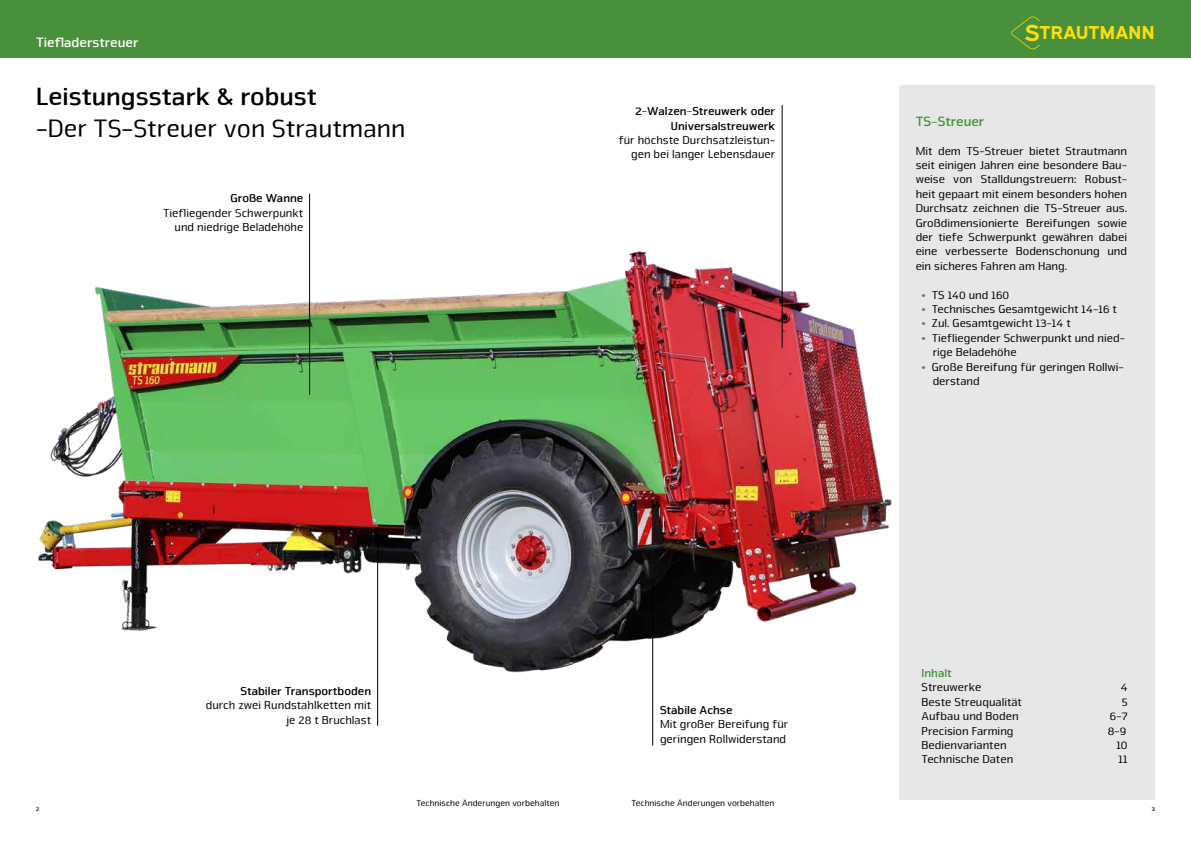
<style>
.page{position:relative;width:1191px;height:842px;background:#fff}
.page>*{position:absolute;margin:0;border:0;box-sizing:border-box;transform-origin:0 0}
.t1{font:26px "Nuri";color:#000}
.t2{font:700 26px "Nuri";color:#000}
.t3{font:700 18.7px "Expressway Rg";color:#ffdd06}
.t4{font:700 14px "Nuri";color:#fff}
.t5{font:700 14px "Nuri Pro";color:#48903c}
.t6{font:12px/14.4px "Nuri Pro";color:#000}
.t7{font:12px/14.4px "Nuri";color:#000;text-align:right}
.t8{font:700 12px/14.4px "Nuri";color:#000;text-align:right}
.t9{font:700 12px "Nuri Pro";color:#48903c}
.t10{font:9px "Nuri";color:#000}
.t11{font:700 6px "Nuri";color:#000}
.s1{font-size:23.4px}
.s2{font-family:"Nuri";font-weight:700;color:#48903c}
</style>
<div class="page">
<div style="left:0;top:0;width:1191px;height:57px;background:#48903c"></div>
<svg style="left:1011px;top:16px;width:28px;height:33px"></svg>
<img style="left:38px;top:231px;width:854px;height:502px">
<div style="left:899px;top:85px;width:256px;height:714px;background:#e7e7e7"></div>
<hr style="left:309px;top:194px;width:1px;height:201px;background:#000">
<hr style="left:652px;top:580px;width:1px;height:166px;background:#000">
<hr style="left:781px;top:105px;width:1px;height:243px;background:#000">
<hr style="left:377px;top:527px;width:1px;height:199px;background:#000">
<p class="t4" style="left:36px;top:34px;width:104px">Tiefladerstreuer</p>
<h2 class="t3" style="left:1024px;top:18px;width:132px"><span class="s1">S</span>TRAUTMANN</h2>
<h1 class="t2" style="left:36px;top:81px;width:282px">Leistungsstark &amp; robust</h1>
<h1 class="t1" style="left:36px;top:113px;width:371px">-Der TS-Streuer von Strautmann</h1>
<p class="t5" style="left:915px;top:113px;width:70px">TS-Streuer</p>
<p class="t6" style="left:915px;top:144px;width:213px;text-align:justify">Mit dem TS-Streuer bietet Strautmann seit einigen Jahren eine besondere Bau&shy;weise von Stalldungstreuern: Robust&shy;heit gepaart mit einem besonders hohen Durchsatz zeichnen die TS-Streuer aus.<br>Großdimensionierte Bereifungen sowie der tiefe Schwerpunkt gewähren dabei eine verbesserte Bodenschonung und ein sicheres Fahren am Hang.</p>
<p class="t6" style="left:921px;top:288px;width:89px"><span class="s2">•</span> TS 140 und 160</p>
<p class="t6" style="left:921px;top:302px;width:197px"><span class="s2">•</span> Technisches Gesamtgewicht 14-16 t</p>
<p class="t6" style="left:921px;top:316px;width:151px"><span class="s2">•</span> Zul. Gesamtgewicht 13-14 t</p>
<p class="t6" style="left:932px;top:331px;width:194px;text-indent:-11px"><span class="s2">•</span> Tiefliegender Schwerpunkt und nied&shy;rige Beladehöhe</p>
<p class="t6" style="left:932px;top:360px;width:193px;text-indent:-11px"><span class="s2">•</span> Große Bereifung für geringen Rollwi&shy;derstand</p>
<p class="t8" style="left:635px;top:104px;width:141px">2-Walzen-Streuwerk oder<br>Universalstreuwerk</p>
<p class="t7" style="left:619px;top:133px;width:158px">für höchste Durchsatzleistun&shy;gen bei langer Lebensdauer</p>
<p class="t8" style="left:230px;top:191px;width:74px">Große Wanne</p>
<p class="t7" style="left:163px;top:205px;width:142px">Tiefliegender Schwerpunkt und niedrige Beladehöhe</p>
<p class="t8" style="left:240px;top:683px;width:132px">Stabiler Transportboden</p>
<p class="t7" style="left:206px;top:698px;width:167px">durch zwei Rundstahlketten mit je 28 t Bruchlast</p>
<p class="t8" style="left:660px;top:702px;width:74px">Stabile Achse</p>
<p class="t7" style="left:660px;top:717px;width:130px;text-align:left">Mit großer Bereifung für geringen Rollwiderstand</p>
<p class="t9" style="left:921px;top:666px;width:32px">Inhalt</p>
<p class="t6" style="left:921px;top:680px;width:61px">Streuwerke</p>
<p class="t6" style="left:1120px;top:680px;width:8px">4</p>
<p class="t6" style="left:921px;top:695px;width:102px">Beste Streuqualität</p>
<p class="t6" style="left:1121px;top:695px;width:7px">5</p>
<p class="t6" style="left:921px;top:709px;width:99px">Aufbau und Boden</p>
<p class="t6" style="left:1109px;top:709px;width:19px">6-7</p>
<p class="t6" style="left:921px;top:724px;width:93px">Precision Farming</p>
<p class="t6" style="left:1107px;top:724px;width:20px">8-9</p>
<p class="t6" style="left:921px;top:738px;width:87px">Bedienvarianten</p>
<p class="t6" style="left:1116px;top:738px;width:13px">10</p>
<p class="t6" style="left:921px;top:752px;width:93px">Technische Daten</p>
<p class="t6" style="left:1118px;top:752px;width:11px">11</p>
<p class="t10" style="left:416px;top:798px;width:144px">Technische Änderungen vorbehalten</p>
<p class="t10" style="left:631px;top:798px;width:144px">Technische Änderungen vorbehalten</p>
<p class="t11" style="left:36px;top:805px;width:5px">2</p>
<p class="t11" style="left:1151px;top:805px;width:5px">3</p>
</div>
